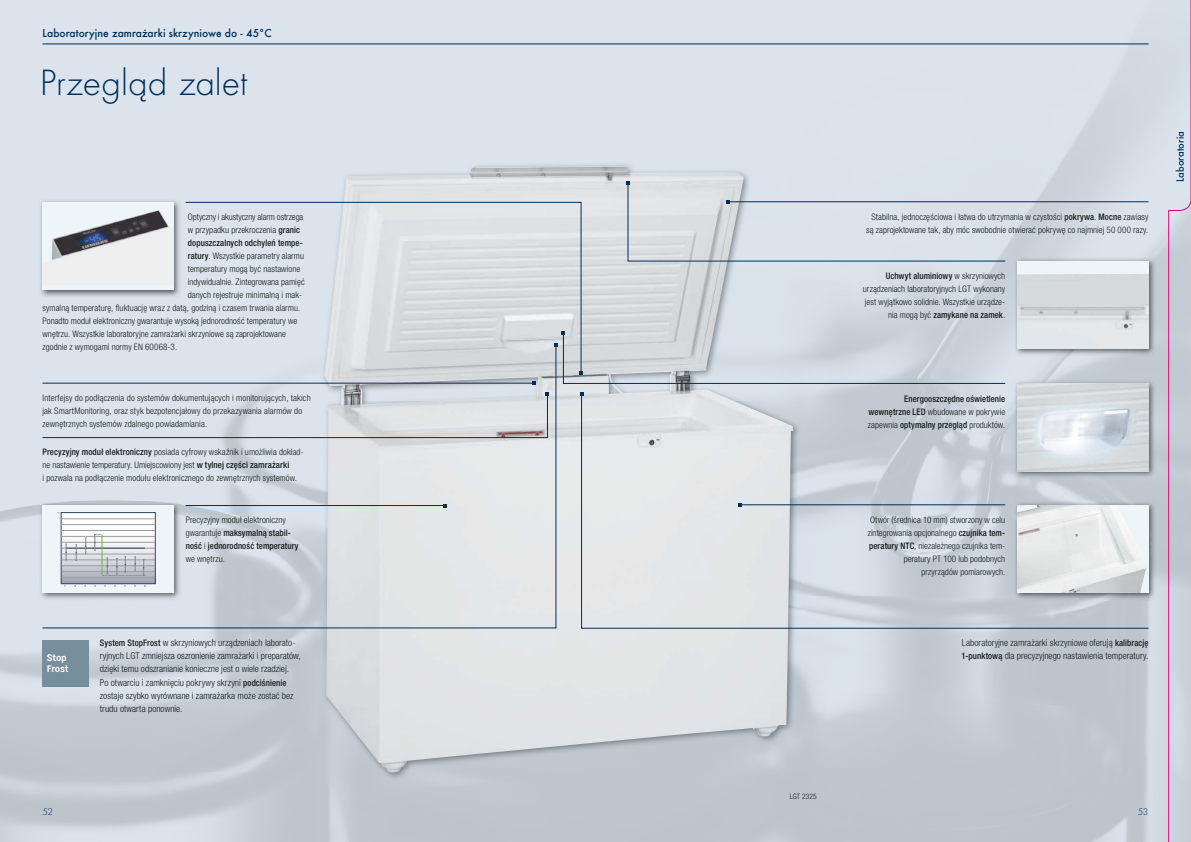
<style>
.page{position:relative;width:1191px;height:842px;background:#fff}
.page>*{position:absolute;margin:0;border:0;box-sizing:border-box;transform-origin:0 0}
.t1{font:300 38px "Futura";color:#002e57}
.t2{font:500 12px "Futura";letter-spacing:.005em;color:#002e57}
.t3{font:500 11px "Futura";letter-spacing:.005em;color:#002e57}
.t4{font:300 10px "Futura";color:#002e57}
.t5{font:300 condensed 9.5px/13.2px "Helvetica Neue LTW1 G";color:#1a1a18}
.t6{font:700 9.4px/10.7px "Liebherr Text";letter-spacing:-.02em;color:#fff}
.t7{font:300 condensed 9px/13px "Helvetica Neue LTW1 G";letter-spacing:.005em;color:#1a1a18}
.t8{font:500 condensed 9px/13px "Helvetica Neue LTW1 G";letter-spacing:.01em;color:#1a1a18;text-align:justify}
.t9{font:300 condensed 7.5px "Helvetica Neue LTW1 G";color:#1a1a18}
.s1{font-weight:500}
.s2{font-weight:300}
.s3{font-weight:500;font-size:9px}
</style>
<div class="page">
<div style="left:0;top:0;width:279px;height:210px;background:#dbe4ed"></div>
<div style="left:279px;top:0;width:632px;height:174px;background:#dbe4ed"></div>
<img style="left:911px;top:0;width:257px;height:210px">
<img style="left:279px;top:174px;width:70px;height:668px">
<img style="left:174px;top:210px;width:106px;height:632px">
<img style="left:1016px;top:356px;width:106px;height:23px">
<img style="left:321px;top:162px;width:480px;height:618px">
<img style="left:324px;top:166px;width:469px;height:606px">
<img style="left:39px;top:198px;width:142px;height:100px">
<div style="left:43px;top:202px;width:131px;height:88px;background:#efefef"></div>
<img style="left:45px;top:210px;width:129px;height:54px">
<img style="left:1013px;top:379px;width:142px;height:100px">
<img style="left:1017px;top:383px;width:131px;height:12px">
<img style="left:1013px;top:257px;width:142px;height:99px">
<div style="left:1017px;top:261px;width:131px;height:88px;background:#edf5f9"></div>
<img style="left:1017px;top:274px;width:131px;height:75px">
<img style="left:1149px;top:501px;width:6px;height:99px">
<img style="left:39px;top:501px;width:3px;height:99px">
<div style="left:43px;top:640px;width:46px;height:46px;background:#778f9b"></div>
<hr style="left:43px;top:44px;width:1105px;height:1px;background:#002e57">
<svg style="left:185px;top:202px;width:396px;height:144px;background:#dae0e5"></svg>
<svg style="left:42px;top:346px;width:514px;height:282px;background:#d6dde2"></svg>
<hr style="left:729px;top:201px;width:419px;height:1px;background:#002e57">
<svg style="left:581px;top:395px;width:568px;height:234px;background:#d3d9de"></svg>
<svg style="left:532px;top:381px;width:4px;height:4px"></svg>
<svg style="left:42px;top:392px;width:507px;height:46px;background:#d3dbe2"></svg>
<svg style="left:626px;top:181px;width:379px;height:81px;background:#d4dce4"></svg>
<svg style="left:554px;top:331px;width:451px;height:53px;background:#c9d2d9"></svg>
<svg style="left:738px;top:503px;width:4px;height:4px"></svg>
<svg style="left:579px;top:392px;width:4px;height:4px"></svg>
<svg style="left:1168px;top:0;width:23px;height:842px;background:#cbcbd7"></svg>
<h2 class="t2" style="left:43px;top:28px;width:231px">Laboratoryjne zamrażarki skrzyniowe do - 45°C</h2>
<h1 class="t1" style="left:40px;top:68px;width:209px">Przegląd zalet</h1>
<p class="t7" style="left:188px;top:211px;width:117px">Optyczny i akustyczny alarm ostrzega</p>
<p class="t7" style="left:188px;top:224px;width:114px">w przypadku przekroczenia <span class="s1">granic</span></p>
<p class="t8" style="left:188px;top:237px;width:117px">dopuszczalnych odchyleń tempe-</p>
<p class="t7" style="left:188px;top:250px;width:118px"><span class="s1">ratury</span>. Wszystkie parametry alarmu</p>
<p class="t7" style="left:188px;top:263px;width:114px">temperatury mogą być nastawione</p>
<p class="t7" style="left:188px;top:276px;width:118px">indywidualnie. Zintegrowana pamięć</p>
<p class="t7" style="left:188px;top:289px;width:116px">danych rejestruje minimalną i mak-</p>
<p class="t7" style="left:43px;top:302px;width:259px">symalną temperaturę, fluktuację wraz z datą, godziną i czasem trwania alarmu.</p>
<p class="t7" style="left:43px;top:315px;width:256px">Ponadto moduł elektroniczny gwarantuje wysoką jednorodność temperatury we</p>
<p class="t7" style="left:43px;top:328px;width:245px">wnętrzu. Wszystkie laboratoryjne zamrażarki skrzyniowe są zaprojektowane</p>
<p class="t7" style="left:43px;top:341px;width:136px">zgodnie z wymogami normy EN 60068-3.</p>
<p class="t7" style="left:43px;top:392px;width:270px">Interfejsy do podłączenia do systemów dokumentujących i monitorujących, takich jak SmartMonitoring, oraz styk bezpotencjałowy do przekazywania alarmów do zewnętrznych systemów zdalnego powiadamiania.</p>
<p class="t7" style="left:43px;top:447px;width:262px"><span class="s1">Precyzyjny moduł elektroniczny</span> posiada cyfrowy wskaźnik i umożliwia dokład&shy;ne nastawienie temperatury. Umiejscowiony jest <span class="s1">w tylnej części zamrażarki<br></span>i pozwala na podłączenie modułu elektronicznego do zewnętrznych systemów.</p>
<p class="t7" style="left:866px;top:211px;width:284px;text-align:center">Stabilna, jednoczęściowa i łatwa do utrzymania w czystości <span class="s1">pokrywa</span>. <span class="s1">Mocne</span> zawiasy są zaprojektowane tak, aby móc swobodnie otwierać pokrywę co najmniej 50 000 razy.</p>
<p class="t7" style="left:863px;top:270px;width:144px;text-align:right"><span class="s1">Uchwyt aluminiowy</span> w skrzyniowych urządzeniach laboratoryjnych LGT wykonany jest wyjątkowo solidnie. Wszystkie urządze&shy;nia mogą być <span class="s1">zamykane na zamek</span>.</p>
<p class="t8" style="left:868px;top:393px;width:139px;text-indent:36px">Energooszczędne oświetlenie wewnętrzne LED <span class="s2">wbudowane w pokrywie zapewnia</span> optymalny przegląd <span class="s2">produktów.</span></p>
<p class="t6" style="left:47px;top:653px;width:23px">Stop<br>Frost</p>
<p class="t7" style="left:186px;top:514px;width:114px">Precyzyjny moduł elektroniczny gwarantuje <span class="s1">maksymalną stabil&shy;ność</span> i <span class="s1">jednorodność temperatury </span>we wnętrzu.</p>
<p class="t7" style="left:868px;top:514px;width:139px;text-align:right">Otwór (średnica 10 mm) stworzony w celu zintegrowania opcjonalnego <span class="s1">czujnika tem&shy;peratury NTC</span>, niezależnego czujnika tem&shy;peratury PT 100 lub podobnych przyrządów pomiarowych.</p>
<p class="t5" style="left:100px;top:637px;width:202px"><span class="s3">System StopFrost</span> w skrzyniowych urządzeniach laborato&shy;ryjnych LGT zmniejsza oszronienie zamrażarki i preparatów, dzięki temu odszranianie konieczne jest o wiele rzadziej.<br>Po otwarciu i zamknięciu pokrywy skrzyni <span class="s3">podciśnienie </span>zostaje szybko wyrównane i zamrażarka może zostać bez trudu otwarta ponownie.</p>
<p class="t5" style="left:961px;top:637px;width:188px">Laboratoryjne zamrażarki skrzyniowe oferują <span class="s3">kalibrację<br>1-punktową</span> dla precyzyjnego nastawienia temperatury.</p>
<p class="t3" style="left:1175px;top:182px;width:52px;rotate:-90deg">Laboratoria</p>
<p class="t9" style="left:789px;top:794px;width:28px">LGT 2325</p>
<p class="t4" style="left:43px;top:808px;width:12px">52</p>
<p class="t4" style="left:1137px;top:808px;width:12px">53</p>
</div>
